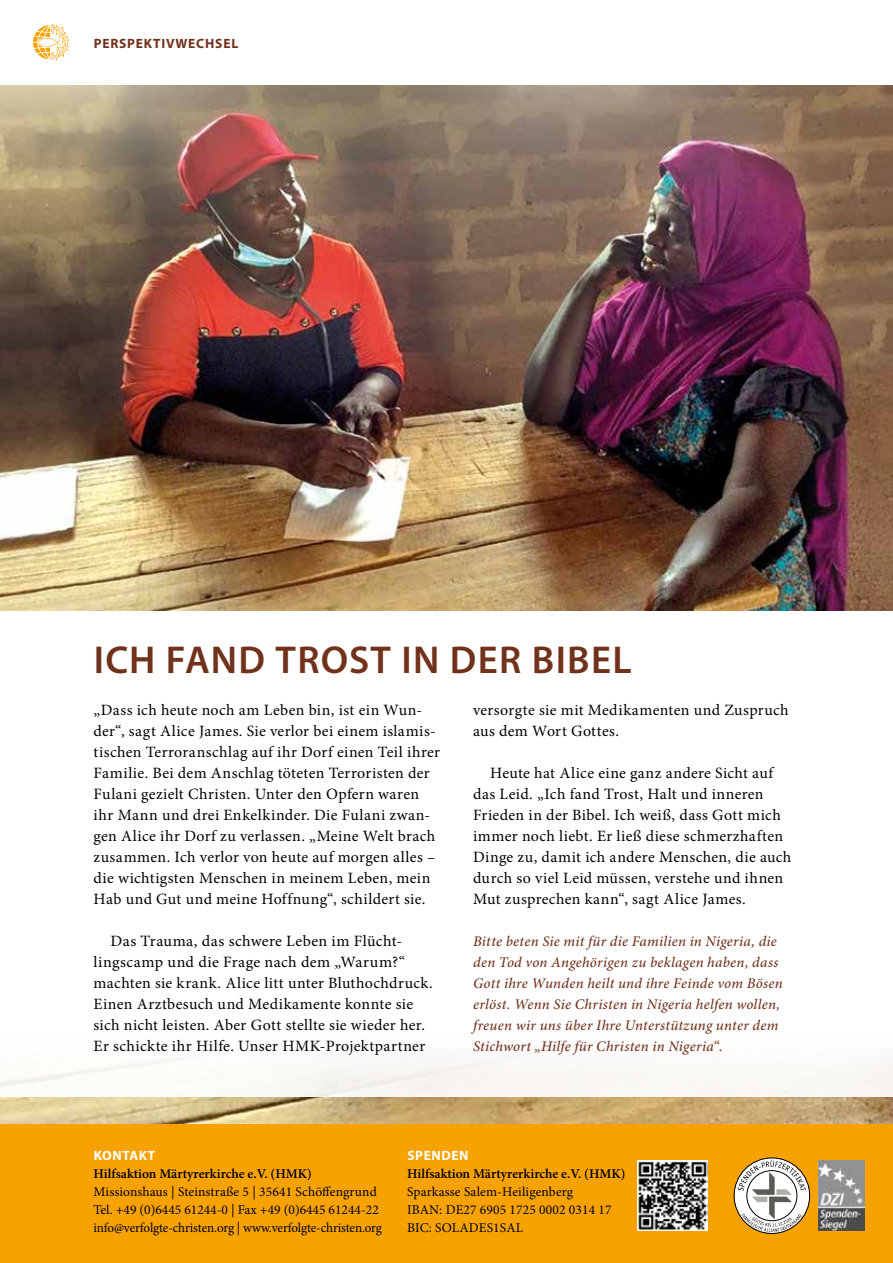
<style>
.page{position:relative;width:893px;height:1263px;background:#fff}
.page>*{position:absolute;margin:0;border:0;box-sizing:border-box;transform-origin:0 0}
.t1{font:600 39px "Myriad Pro";letter-spacing:.035em;color:#71321c}
.t2{font:15.75px/21px "Minion Pro";letter-spacing:.02em;color:#000}
.t3{font:italic 500 14.7px/21px "Minion Pro";letter-spacing:.015em;color:#71321c}
.t4{font:13.5px/18px "Minion Pro";color:#000}
.t5{font:600 13.5px "Minion Pro";color:#000}
.t6{font:700 13.5px "Myriad Pro";letter-spacing:.06em;color:#71321c}
.t7{font:700 13.5px "Myriad Pro";letter-spacing:.045em;color:#fff}
</style>
<div class="page">
<img style="left:0;top:85px;width:893px;height:525px">
<img style="left:0;top:1097px;width:893px;height:28px">
<svg style="left:33px;top:24px;width:37px;height:37px"></svg>
<div style="left:0;top:1125px;width:893px;height:138px;background:#f7a200"></div>
<img style="left:818px;top:1161px;width:46px;height:69px">
<img style="left:637px;top:1161px;width:70px;height:70px">
<svg style="left:734px;top:1158px;width:76px;height:75px"></svg>
<div style="left:734px;top:1158px;width:76px;height:75px;border:1px solid #000;border-radius:50%"></div>
<p class="t6" style="left:94px;top:34px;width:146px">PERSPEKTIVWECHSEL</p>
<h1 class="t1" style="left:94px;top:635px;width:539px">ICH FAND TROST IN DER BIBEL</h1>
<p class="t2" style="left:94px;top:700px;width:348px">„Dass ich heute noch am Leben bin, ist ein Wun&shy;der“, sagt Alice James. Sie verlor bei einem islamis&shy;tischen Terroranschlag auf ihr Dorf einen Teil ihrer Familie. Bei dem Anschlag töteten Terroristen der Fulani gezielt Christen. Unter den Opfern waren ihr Mann und drei Enkelkinder. Die Fulani zwan&shy;gen Alice ihr Dorf zu verlassen. „Meine Welt brach zusammen. Ich verlor von heute auf morgen alles – die wichtigsten Menschen in meinem Leben, mein Hab und Gut und meine Hoffnung“, schildert sie.</p>
<p class="t2" style="left:94px;top:931px;width:341px;text-indent:17px">Das Trauma, das schwere Leben im Flücht&shy;lingscamp und die Frage nach dem „Warum?“ machten sie krank. Alice litt unter Bluthochdruck.<br>Einen Arztbesuch und Medikamente konnte sie sich nicht leisten. Aber Gott stellte sie wieder her.<br>Er schickte ihr Hilfe. Unser HMK-Projektpartner</p>
<p class="t2" style="left:473px;top:700px;width:317px">versorgte sie mit Medikamenten und Zuspruch aus dem Wort Gottes.</p>
<p class="t2" style="left:473px;top:763px;width:320px;text-indent:17px">Heute hat Alice eine ganz andere Sicht auf das Leid. „Ich fand Trost, Halt und inneren Frieden in der Bibel. Ich weiß, dass Gott mich immer noch liebt. Er ließ diese schmerzhaften Dinge zu, damit ich andere Menschen, die auch durch so viel Leid müssen, verstehe und ihnen Mut zusprechen kann“, sagt Alice James.</p>
<p class="t3" style="left:473px;top:931px;width:311px">Bitte beten Sie mit für die Familien in Nigeria, die den Tod von Angehörigen zu beklagen haben, dass Gott ihre Wunden heilt und ihre Feinde vom Bösen erlöst. Wenn Sie Christen in Nigeria helfen wollen, freuen wir uns über Ihre Unterstützung unter dem Stichwort „Hilfe für Christen in Nigeria“.</p>
<p class="t7" style="left:94px;top:1147px;width:63px">KONTAKT</p>
<p class="t5" style="left:94px;top:1165px;width:220px">Hilfsaktion Märtyrerkirche e.V. (HMK)</p>
<p class="t4" style="left:94px;top:1183px;width:290px">Missionshaus | Steinstraße 5 | 35641 Schöffengrund<br>Tel. +49 (0)6445 61244-0 | Fax +49 (0)6445 61244-22 info@verfolgte-christen.org | www.verfolgte-christen.org</p>
<p class="t7" style="left:407px;top:1147px;width:63px">SPENDEN</p>
<p class="t5" style="left:407px;top:1165px;width:220px">Hilfsaktion Märtyrerkirche e.V. (HMK)</p>
<p class="t4" style="left:407px;top:1183px;width:206px">Sparkasse Salem-Heiligenberg<br>IBAN: DE27 6905 1725 0002 0314 17<br>BIC: SOLADES1SAL</p>
</div>
